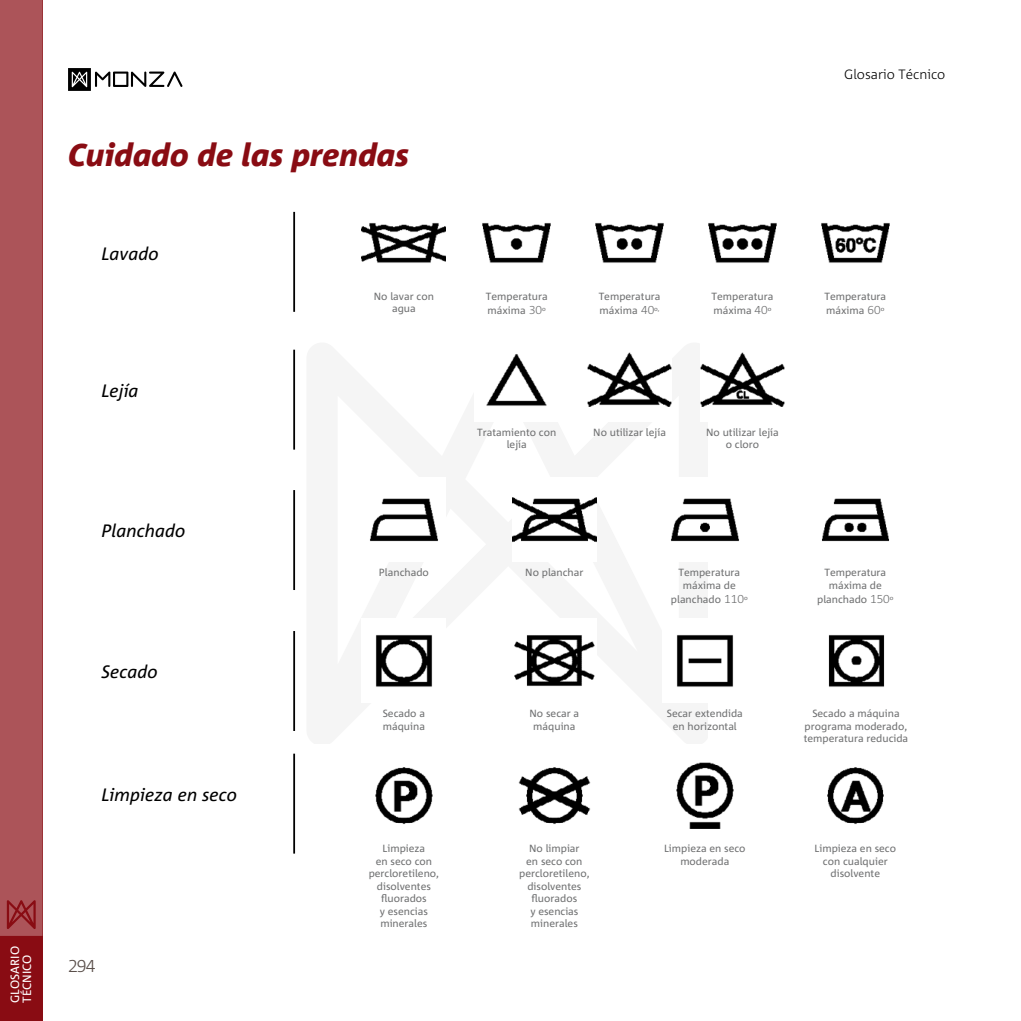
<style>
.page{position:relative;width:1021px;height:1021px;background:#fff}
.page>*{position:absolute;margin:0;border:0;box-sizing:border-box;transform-origin:0 0}
.t1{font:italic 800 31.5px "Corpid";color:#890c13}
.t2{font:18px "Corpid";color:#5a4f4a}
.t3{font:italic 17.85px "Corpid";color:#000}
.t4{font:300 13.5px "Corpid";color:#000}
.t5{font:12px/12px "Corpid";color:#fff}
.t6{font:10.35px/12.5px "Corpid";color:#707172;text-align:center}
.s1{font-family:"Corpid Caps";font-weight:300}
.s2{font-family:"Corpid Caps";font-weight:300;font-size:12px}
</style>
<div class="page">
<svg style="left:68px;top:68px;width:115px;height:23px"></svg>
<div style="left:0;top:0;width:43px;height:1002px;background:#890c13"></div>
<div style="left:0;top:1002px;width:43px;height:18px;background:#890c13"></div>
<div style="left:0;top:0;width:43px;height:935px;background:#ac5459"></div>
<img style="left:362px;top:223px;width:84px;height:40px">
<img style="left:370px;top:498px;width:68px;height:44px">
<img style="left:375px;top:635px;width:58px;height:52px">
<img style="left:375px;top:767px;width:58px;height:57px">
<hr style="left:293px;top:212px;width:2px;height:100px;background:#000">
<hr style="left:293px;top:350px;width:2px;height:99px;background:#000">
<hr style="left:293px;top:490px;width:2px;height:100px;background:#000">
<hr style="left:293px;top:631px;width:2px;height:100px;background:#000">
<hr style="left:293px;top:753px;width:2px;height:100px;background:#000">
<img style="left:482px;top:223px;width:69px;height:40px">
<img style="left:486px;top:354px;width:61px;height:52px">
<img style="left:512px;top:497px;width:84px;height:45px">
<img style="left:514px;top:635px;width:81px;height:51px">
<img style="left:518px;top:767px;width:73px;height:57px">
<img style="left:595px;top:223px;width:69px;height:40px">
<img style="left:587px;top:352px;width:84px;height:55px">
<img style="left:671px;top:498px;width:68px;height:44px">
<img style="left:676px;top:635px;width:58px;height:52px">
<img style="left:676px;top:762px;width:58px;height:67px">
<img style="left:708px;top:223px;width:69px;height:40px">
<img style="left:700px;top:352px;width:84px;height:55px">
<img style="left:822px;top:498px;width:67px;height:44px">
<img style="left:821px;top:223px;width:69px;height:40px">
<img style="left:828px;top:635px;width:57px;height:52px">
<img style="left:827px;top:767px;width:57px;height:57px">
<h1 class="t1" style="left:68px;top:137px;width:342px">Cuidado de las prendas</h1>
<h3 class="t3" style="left:101px;top:244px;width:59px">Lavado</h3>
<h3 class="t3" style="left:101px;top:380px;width:39px">Lejía</h3>
<p class="t6" style="left:374px;top:290px;width:62px">No lavar con agua</p>
<h3 class="t3" style="left:101px;top:521px;width:86px">Planchado</h3>
<h3 class="t3" style="left:101px;top:662px;width:58px">Secado</h3>
<h3 class="t3" style="left:101px;top:784px;width:137px">Limpieza en seco</h3>
<p class="t5" style="left:9px;top:1002px;width:58px;rotate:-90deg">GLOSARIO<br>TÉCNICO</p>
<h2 class="t2" style="left:68px;top:955px;width:29px">294<span class="s1">94</span></h2>
<p class="t6" style="left:379px;top:566px;width:51px">Planchado</p>
<p class="t6" style="left:383px;top:707px;width:44px;text-align:left">Secado a máquina</p>
<p class="t6" style="left:368px;top:842px;width:72px">Limpieza<br>en seco con percloretileno, disolventes fluorados<br>y esencias minerales</p>
<h3 class="t4" style="left:844px;top:67px;width:103px">Glosario Técnico</h3>
<p class="t6" style="left:486px;top:289px;width:63px;line-height:14.4px;text-align:left">Temperatura máxima <span class="s2">30</span><sup>o</sup></p>
<p class="t6" style="left:598px;top:289px;width:63px;line-height:14.4px;text-align:left">Temperatura máxima <span class="s2">40</span><sup>o,</sup></p>
<p class="t6" style="left:711px;top:289px;width:63px;line-height:14.4px;text-align:left">Temperatura máxima <span class="s2">40</span><sup>o</sup></p>
<p class="t6" style="left:477px;top:426px;width:81px">Tratamiento con lejía</p>
<p class="t6" style="left:593px;top:426px;width:74px">No utilizar lejía</p>
<p class="t6" style="left:706px;top:426px;width:74px">No utilizar lejía o cloro</p>
<p class="t6" style="left:824px;top:289px;width:63px;line-height:14.4px;text-align:left">Temperatura máxima <span class="s2">60</span><sup>o</sup></p>
<p class="t6" style="left:525px;top:566px;width:60px">No planchar</p>
<p class="t6" style="left:678px;top:566px;width:63px">Temperatura máxima de</p>
<p class="t6" style="left:671px;top:593px;width:78px">planchado <span class="s2">110</span><sup>o</sup></p>
<p class="t6" style="left:824px;top:566px;width:63px">Temperatura máxima de</p>
<p class="t6" style="left:817px;top:593px;width:78px">planchado <span class="s2">150</span><sup>o</sup></p>
<p class="t6" style="left:529px;top:707px;width:51px">No secar a máquina</p>
<p class="t6" style="left:666px;top:707px;width:78px">Secar extendida en horizontal</p>
<p class="t6" style="left:803px;top:707px;width:106px">Secado a máquina programa moderado, temperatura reducida</p>
<p class="t6" style="left:519px;top:842px;width:72px">No limpiar<br>en seco con percloretileno, disolventes fluorados<br>y esencias minerales</p>
<p class="t6" style="left:664px;top:842px;width:83px">Limpieza en seco moderada</p>
<p class="t6" style="left:814px;top:842px;width:83px">Limpieza en seco con cualquier disolvente</p>
</div>
